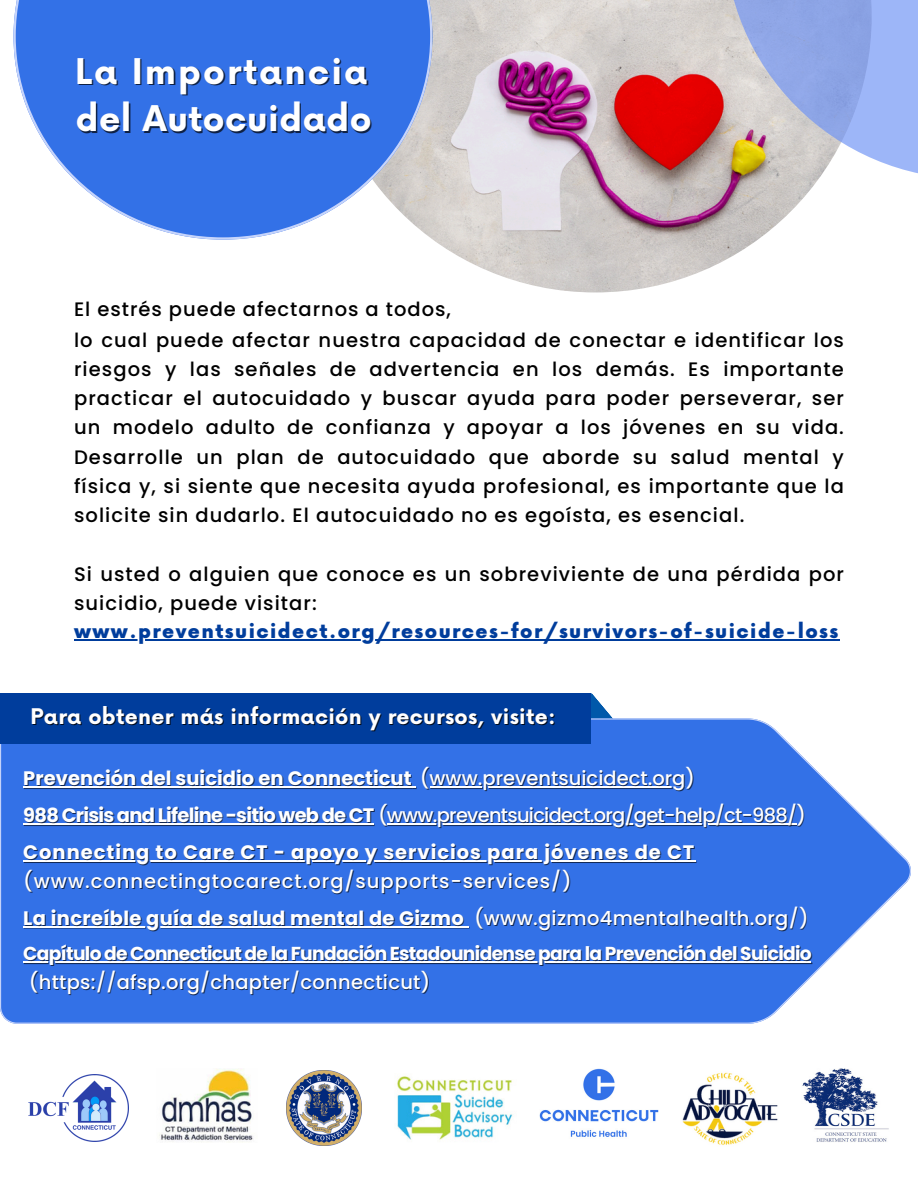
<style>
.page{position:relative;width:918px;height:1188px;background:#fff}
.page>*{position:absolute;margin:0;border:0;box-sizing:border-box;transform-origin:0 0}
.t1{font:700 34.5px "Now";letter-spacing:.015em;color:#fff}
.t2{font:700 34.5px "Now";letter-spacing:.06em;color:#fff}
.t3{font:700 21px "Now";letter-spacing:.015em;color:#fff}
.t4{font:500 19.5px/29.2px "Poppins";letter-spacing:.055em;color:#000;text-align:justify}
.t5{font:700 19.5px "Poppins";letter-spacing:.015em;color:#fff}
.t6{font:500 19.5px "Poppins";letter-spacing:-.04em;color:#fff}
.t7{font:900 19.5px "Now";letter-spacing:.075em;color:#003d9c}
.t8{font:700 19.5px "Poppins";letter-spacing:.05em;color:#fff}
.t9{font:500 19.5px "Poppins";letter-spacing:.05em;color:#fff}
.t10{font:500 19.5px "Poppins";letter-spacing:.015em;color:#fff}
.t11{font:700 18.75px "Poppins";letter-spacing:-.04em;color:#fff}
.s1{font-weight:500;color:rgb(0 0 0/.65)}
.s2{font-weight:500}
.s3{font-weight:700}
.s4{color:rgb(0 0 0/.65)}
</style>
<div class="page">
<img style="left:0;top:0;width:918px;height:1146px">
<hr style="left:23px;top:786px;width:389px;height:2px;background:#fff">
<hr style="left:430px;top:786px;width:256px;height:2px;background:#fff">
<hr style="left:23px;top:823px;width:351px;height:2px;background:#fff">
<hr style="left:387px;top:823px;width:409px;height:2px;background:#fff">
<hr style="left:23px;top:860px;width:672px;height:2px;background:#fff">
<hr style="left:23px;top:926px;width:441px;height:1px;background:#fff">
<hr style="left:23px;top:961px;width:788px;height:2px;background:#fff">
<img style="left:29px;top:1074px;width:100px;height:68px">
<img style="left:157px;top:1069px;width:101px;height:74px">
<img style="left:801px;top:1068px;width:89px;height:75px">
<img style="left:681px;top:1070px;width:98px;height:76px">
<img style="left:286px;top:1070px;width:76px;height:75px">
<img style="left:394px;top:1074px;width:123px;height:68px">
<img style="left:539px;top:1068px;width:119px;height:71px">
<h2 class="t2" style="left:75px;top:53px;width:294px">La Importancia</h2>
<h2 class="t1" style="left:76px;top:100px;width:297px">del Autocuidado</h2>
<p class="t4" style="left:74px;top:295px;width:378px">El estrés puede afectarnos a todos,</p>
<p class="t4" style="left:74px;top:325px;width:771px">lo cual puede afectar nuestra capacidad de conectar e identificar los riesgos y las señales de advertencia en los demás. Es importante practicar el autocuidado y buscar ayuda para poder perseverar, ser un modelo adulto de confianza y apoyar a los jóvenes en su vida.<br>Desarrolle un plan de autocuidado que aborde su salud mental y física y, si siente que necesita ayuda profesional, es importante que la solicite sin dudarlo. El autocuidado no es egoísta, es esencial.</p>
<p class="t4" style="left:74px;top:559px;width:771px">Si usted o alguien que conoce es un sobreviviente de una pérdida por suicidio, puede visitar:</p>
<h2 class="t7" style="left:74px;top:621px;width:766px">www.preventsuicidect.org/resources-for/survivors-of-suicide-loss</h2>
<p class="t3" style="left:31px;top:705px;width:527px">Para obtener más información y recursos, visite:</p>
<h2 class="t5" style="left:23px;top:765px;width:674px">Prevención del suicidio en Connecticut <span class="s1">(</span><span class="s2">www.preventsuicidect.org</span><span class="s1">)</span></h2>
<p class="t6" style="left:23px;top:802px;width:785px"><span class="s3">988 Crisis and Lifeline -sitio web de CT</span> <span class="s4">(</span>www.preventsuicidect.org/get-help/ct-988/<span class="s4">)</span></p>
<p class="t8" style="left:23px;top:839px;width:673px">Connecting to Care CT - apoyo y servicios para jóvenes de CT</p>
<p class="t9" style="left:23px;top:867px;width:550px">(www.connectingtocarect.org/supports-services/)</p>
<p class="t5" style="left:23px;top:904px;width:787px">La increíble guía de salud mental de Gizmo <span class="s2">(www.gizmo4mentalhealth.org/)</span></p>
<p class="t11" style="left:23px;top:941px;width:790px">Capítulo de Connecticut de la Fundación Estadounidense para la Prevención del Suicidio</p>
<p class="t10" style="left:29px;top:969px;width:403px">(https://afsp.org/chapter/connecticut)</p>
</div>
